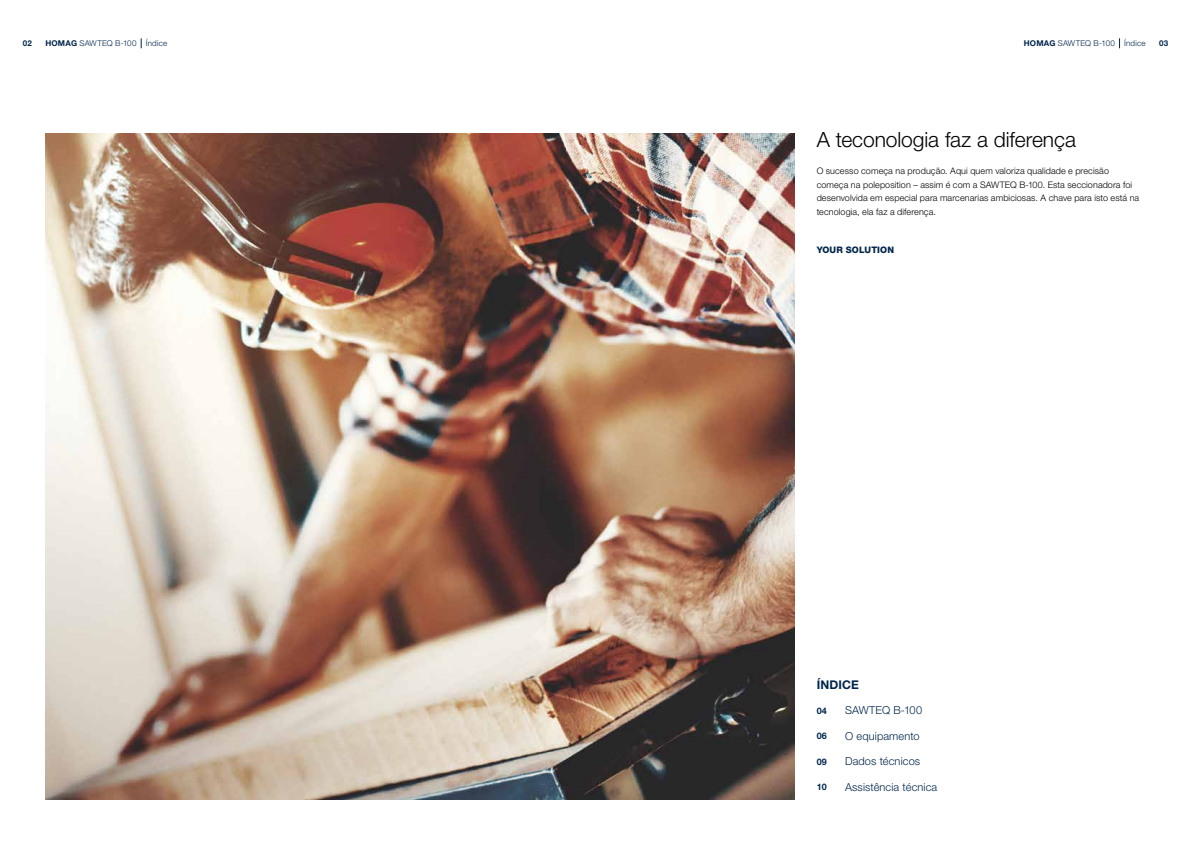
<style>
.page{position:relative;width:1191px;height:842px;background:#fff}
.page>*{position:absolute;margin:0;border:0;box-sizing:border-box;transform-origin:0 0}
.t1{font:300 21px "Helvetica Neue LTW1 G";letter-spacing:-.005em;color:#000}
.t2{font:700 12px "Helvetica Neue LTW1 G";letter-spacing:.015em;color:#00254b}
.t3{font:300 11px "Helvetica Neue LTW1 G";letter-spacing:.01em;color:#00254b}
.t4{font:300 9px/13.6px "Helvetica Neue LTW1 G";letter-spacing:.01em;color:#000}
.t5{font:800 9px "Helvetica Neue LTW1 G";letter-spacing:.015em;color:#00254b}
.t6{font:700 9px "Helvetica Neue LTW1 G";color:#00254b}
.t7{font:300 8px "Helvetica Neue LTW1 G";letter-spacing:.025em;color:#00254b}
.t8{font:700 8px "Helvetica Neue LTW1 G";color:#00254b}
.s1{font-weight:700}
</style>
<div class="page">
<img style="left:45px;top:133px;width:749px;height:667px">
<p class="t7" style="left:45px;top:39px;width:123px"><span class="s1">HOMAG</span> SAWTEQ B-100 Índice</p>
<p class="t7" style="left:1023px;top:39px;width:123px"><span class="s1">HOMAG</span> SAWTEQ B-100 Índice</p>
<p class="t8" style="left:23px;top:39px;width:11px">02</p>
<p class="t8" style="left:1159px;top:39px;width:11px">03</p>
<h1 class="t1" style="left:816px;top:127px;width:261px">A teconologia faz a diferença</h1>
<p class="t4" style="left:816px;top:164px;width:324px">O sucesso começa na produção. Aqui quem valoriza qualidade e precisão começa na poleposition – assim é com a SAWTEQ B-100. Esta seccionadora foi desenvolvida em especial para marcenarias ambiciosas. A chave para isto está na tecnologia, ela faz a diferença.</p>
<p class="t5" style="left:816px;top:245px;width:79px">YOUR SOLUTION</p>
<h2 class="t2" style="left:816px;top:677px;width:44px">ÍNDICE</h2>
<p class="t6" style="left:816px;top:705px;width:12px">04</p>
<p class="t3" style="left:845px;top:704px;width:79px">SAWTEQ B-100</p>
<p class="t6" style="left:816px;top:730px;width:12px">06</p>
<p class="t3" style="left:845px;top:729px;width:76px">O equipamento</p>
<p class="t6" style="left:816px;top:756px;width:12px">09</p>
<p class="t3" style="left:845px;top:755px;width:77px">Dados técnicos</p>
<p class="t6" style="left:816px;top:781px;width:12px">10</p>
<p class="t3" style="left:845px;top:780px;width:94px">Assistência técnica</p>
</div>
